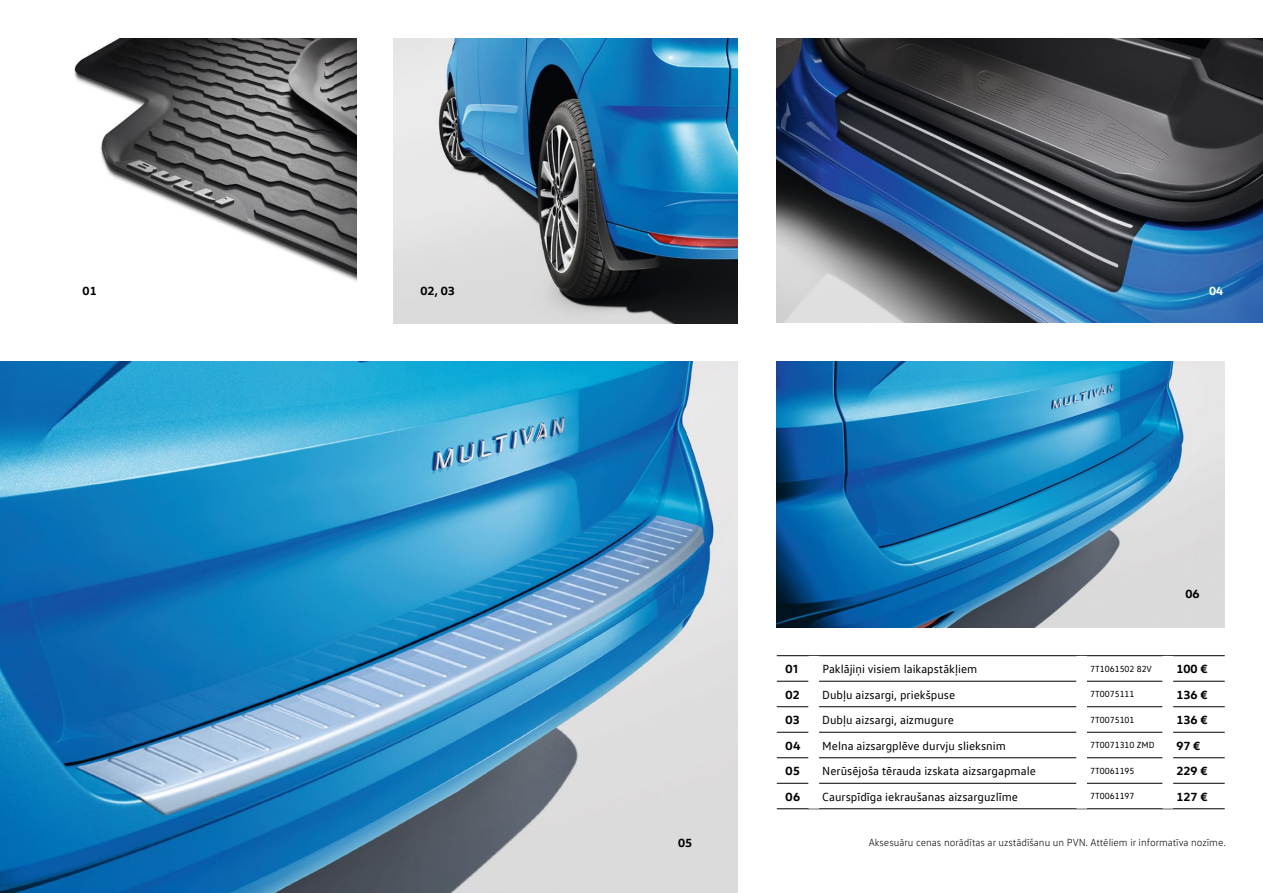
<style>
.page{position:relative;width:1263px;height:893px;background:#fff}
.page>*{position:absolute;margin:0;border:0;box-sizing:border-box;transform-origin:0 0}
.t1{font:12px "VW Text";color:#000}
.t2{font:700 12px "VW Head";color:#000}
.t3{font:700 12px "VW Head";color:#fff}
.t4{font:300 10.5px "VW Text";color:#000}
.t5{font:9px "VW Text";color:#000}
</style>
<div class="page">
<img style="left:74px;top:39px;width:282px;height:242px">
<img style="left:777px;top:361px;width:448px;height:266px">
<img style="left:393px;top:39px;width:345px;height:284px">
<img style="left:777px;top:38px;width:486px;height:284px">
<hr style="left:1168px;top:655px;width:57px;height:1px;background:#000">
<hr style="left:1173px;top:681px;width:52px;height:1px;background:#000">
<hr style="left:777px;top:706px;width:31px;height:1px;background:#000">
<hr style="left:1173px;top:706px;width:52px;height:1px;background:#000">
<hr style="left:819px;top:706px;width:257px;height:1px;background:#000">
<hr style="left:1087px;top:706px;width:75px;height:1px;background:#000">
<hr style="left:777px;top:732px;width:31px;height:1px;background:#000">
<hr style="left:819px;top:732px;width:257px;height:1px;background:#000">
<hr style="left:1087px;top:732px;width:75px;height:1px;background:#000">
<hr style="left:1173px;top:732px;width:52px;height:1px;background:#000">
<hr style="left:777px;top:757px;width:31px;height:1px;background:#000">
<hr style="left:819px;top:757px;width:257px;height:1px;background:#000">
<hr style="left:1087px;top:757px;width:75px;height:1px;background:#000">
<hr style="left:1173px;top:757px;width:52px;height:1px;background:#000">
<hr style="left:777px;top:783px;width:31px;height:1px;background:#000">
<hr style="left:819px;top:783px;width:257px;height:1px;background:#000">
<hr style="left:1087px;top:783px;width:75px;height:1px;background:#000">
<hr style="left:1173px;top:783px;width:52px;height:1px;background:#000">
<hr style="left:777px;top:808px;width:37px;height:1px;background:#000">
<hr style="left:814px;top:808px;width:268px;height:1px;background:#000">
<hr style="left:1082px;top:808px;width:86px;height:1px;background:#000">
<hr style="left:1168px;top:808px;width:57px;height:1px;background:#000">
<hr style="left:814px;top:655px;width:268px;height:1px;background:#000">
<hr style="left:1082px;top:655px;width:86px;height:1px;background:#000">
<hr style="left:819px;top:681px;width:257px;height:1px;background:#000">
<hr style="left:1087px;top:681px;width:75px;height:1px;background:#000">
<hr style="left:777px;top:655px;width:37px;height:1px;background:#000">
<hr style="left:777px;top:681px;width:31px;height:1px;background:#000">
<img style="left:0;top:361px;width:738px;height:532px">
<p class="t2" style="left:83px;top:283px;width:16px">01</p>
<p class="t2" style="left:420px;top:283px;width:36px">02, 03</p>
<p class="t3" style="left:1209px;top:283px;width:16px">04</p>
<p class="t2" style="left:678px;top:835px;width:16px">05</p>
<p class="t2" style="left:1185px;top:586px;width:16px">06</p>
<p class="t2" style="left:785px;top:661px;width:14px">01</p>
<p class="t1" style="left:822px;top:662px;width:156px">Paklājiņi visiem laikapstākļiem</p>
<p class="t5" style="left:1090px;top:663px;width:63px">7T1061502 82V</p>
<p class="t2" style="left:1176px;top:661px;width:33px">100 €</p>
<p class="t2" style="left:785px;top:687px;width:16px">02</p>
<p class="t1" style="left:822px;top:687px;width:134px">Dubļu aizsargi, priekšpuse</p>
<p class="t5" style="left:1090px;top:689px;width:46px">7T0075111</p>
<p class="t2" style="left:1176px;top:687px;width:33px">136 €</p>
<p class="t2" style="left:785px;top:712px;width:16px">03</p>
<p class="t1" style="left:822px;top:713px;width:133px">Dubļu aizsargi, aizmugure</p>
<p class="t5" style="left:1090px;top:714px;width:46px">7T0075101</p>
<p class="t2" style="left:1176px;top:712px;width:33px">136 €</p>
<p class="t2" style="left:785px;top:738px;width:17px">04</p>
<p class="t1" style="left:822px;top:738px;width:185px">Melna aizsargplēve durvju slieksnim</p>
<p class="t5" style="left:1090px;top:740px;width:66px">7T0071310 ZMD</p>
<p class="t2" style="left:1176px;top:738px;width:26px">97 €</p>
<p class="t2" style="left:785px;top:763px;width:16px">05</p>
<p class="t1" style="left:822px;top:764px;width:215px">Nerūsējoša tērauda izskata aizsargapmale</p>
<p class="t5" style="left:1090px;top:765px;width:46px">7T0061195</p>
<p class="t2" style="left:1176px;top:763px;width:33px">229 €</p>
<p class="t2" style="left:785px;top:789px;width:16px">06</p>
<p class="t1" style="left:822px;top:789px;width:197px">Caurspīdīga iekraušanas aizsarguzlīme</p>
<p class="t5" style="left:1090px;top:791px;width:46px">7T0061197</p>
<p class="t2" style="left:1176px;top:789px;width:33px">127 €</p>
<p class="t4" style="left:869px;top:836px;width:359px">Aksesuāru cenas norādītas ar uzstādīšanu un PVN. Attēliem ir informatīva nozīme.</p>
</div>
